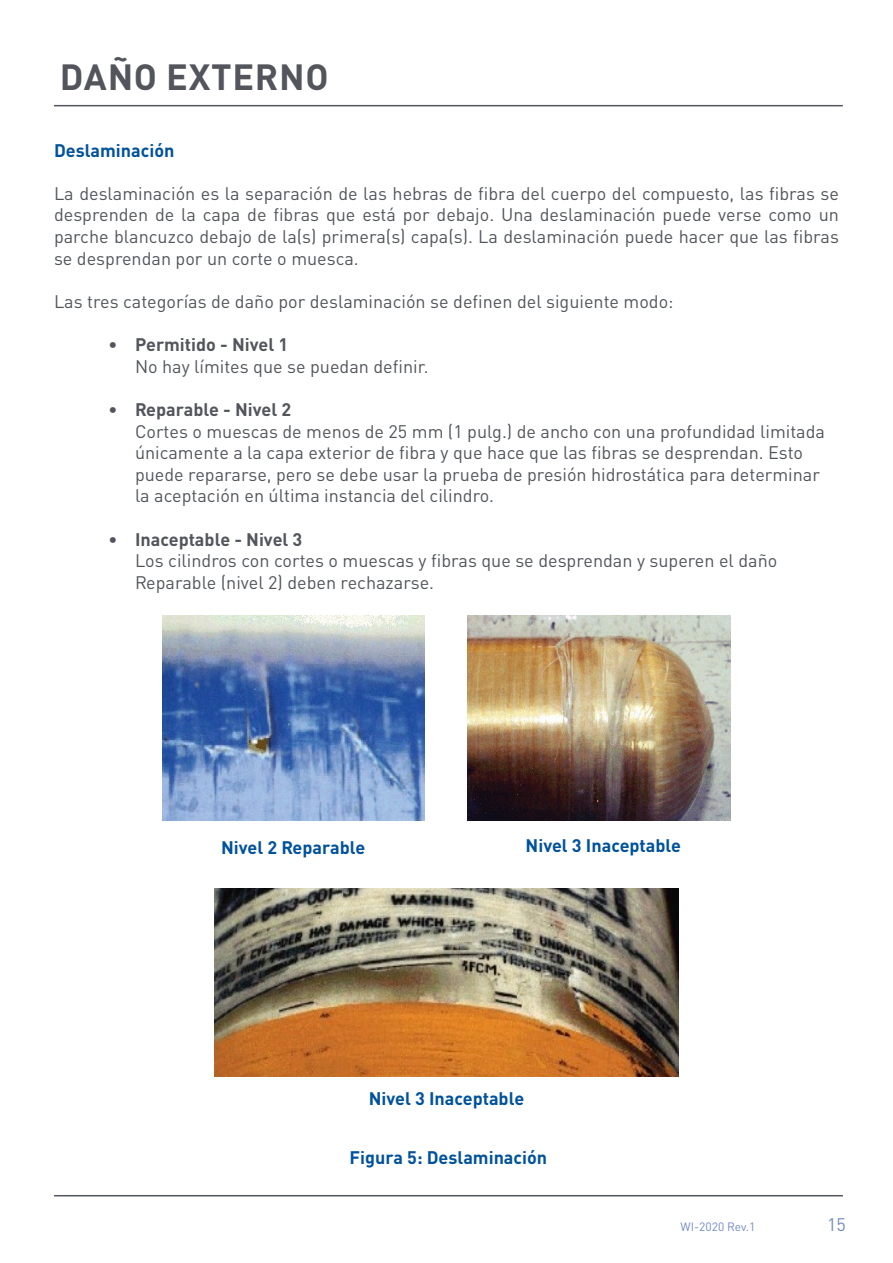
<style>
.page{position:relative;width:893px;height:1263px;background:#fff}
.page>*{position:absolute;margin:0;border:0;box-sizing:border-box;transform-origin:0 0}
.t1{font:700 36px "DIN Pro";letter-spacing:.02em;color:#52555b}
.t2{font:18px/21.6px "DIN Pro";color:#52555b}
.t3{font:700 18px "DIN Pro";color:#00529c}
.t4{font:18px "DIN Pro";color:#758cc1}
.t5{font:12px "DIN Pro";color:#758cc1}
.s1{font-weight:700}
</style>
<div class="page">
<hr style="left:54px;top:1195px;width:789px;height:1px;background:#52555b">
<hr style="left:54px;top:105px;width:789px;height:1px;background:#52555b">
<img style="left:162px;top:615px;width:262px;height:205px">
<img style="left:467px;top:615px;width:264px;height:205px">
<img style="left:215px;top:888px;width:463px;height:189px">
<h1 class="t1" style="left:60px;top:47px;width:270px">DAÑO EXTERNO</h1>
<p class="t3" style="left:54px;top:135px;width:122px">Deslaminación</p>
<p class="t2" style="left:54px;top:181px;width:786px;text-align:justify">La deslaminación es la separación de las hebras de fibra del cuerpo del compuesto, las fibras se desprenden de la capa de fibras que está por debajo. Una deslaminación puede verse como un parche blancuzco debajo de la(s) primera(s) capa(s). La deslaminación puede hacer que las fibras se desprendan por un corte o muesca.</p>
<p class="t2" style="left:54px;top:289px;width:621px">Las tres categorías de daño por deslaminación se definen del siguiente modo:</p>
<p class="t2" style="left:135px;top:332px;width:292px;text-indent:-27px">• <span class="s1">Permitido - Nivel 1<br></span>No hay límites que se puedan definir.</p>
<p class="t2" style="left:135px;top:397px;width:691px;text-indent:-27px">• <span class="s1">Reparable - Nivel 2<br></span>Cortes o muescas de menos de 25 mm (1 pulg.) de ancho con una profundidad limitada únicamente a la capa exterior de fibra y que hace que las fibras se desprendan. Esto puede repararse, pero se debe usar la prueba de presión hidrostática para determinar la aceptación en última instancia del cilindro.</p>
<p class="t2" style="left:135px;top:526px;width:644px;text-indent:-27px">• <span class="s1">Inaceptable - Nivel 3<br></span>Los cilindros con cortes o muescas y fibras que se desprendan y superen el daño<br>Reparable (nivel 2) deben rechazarse.</p>
<p class="t3" style="left:221px;top:832px;width:146px">Nivel 2 Reparable</p>
<p class="t3" style="left:526px;top:830px;width:157px">Nivel 3 Inaceptable</p>
<p class="t3" style="left:369px;top:1083px;width:157px">Nivel 3 Inaceptable</p>
<p class="t3" style="left:350px;top:1142px;width:199px">Figura 5: Deslaminación</p>
<p class="t5" style="left:680px;top:1217px;width:76px">WI-2020 Rev.1</p>
<p class="t4" style="left:827px;top:1210px;width:20px">15</p>
</div>
